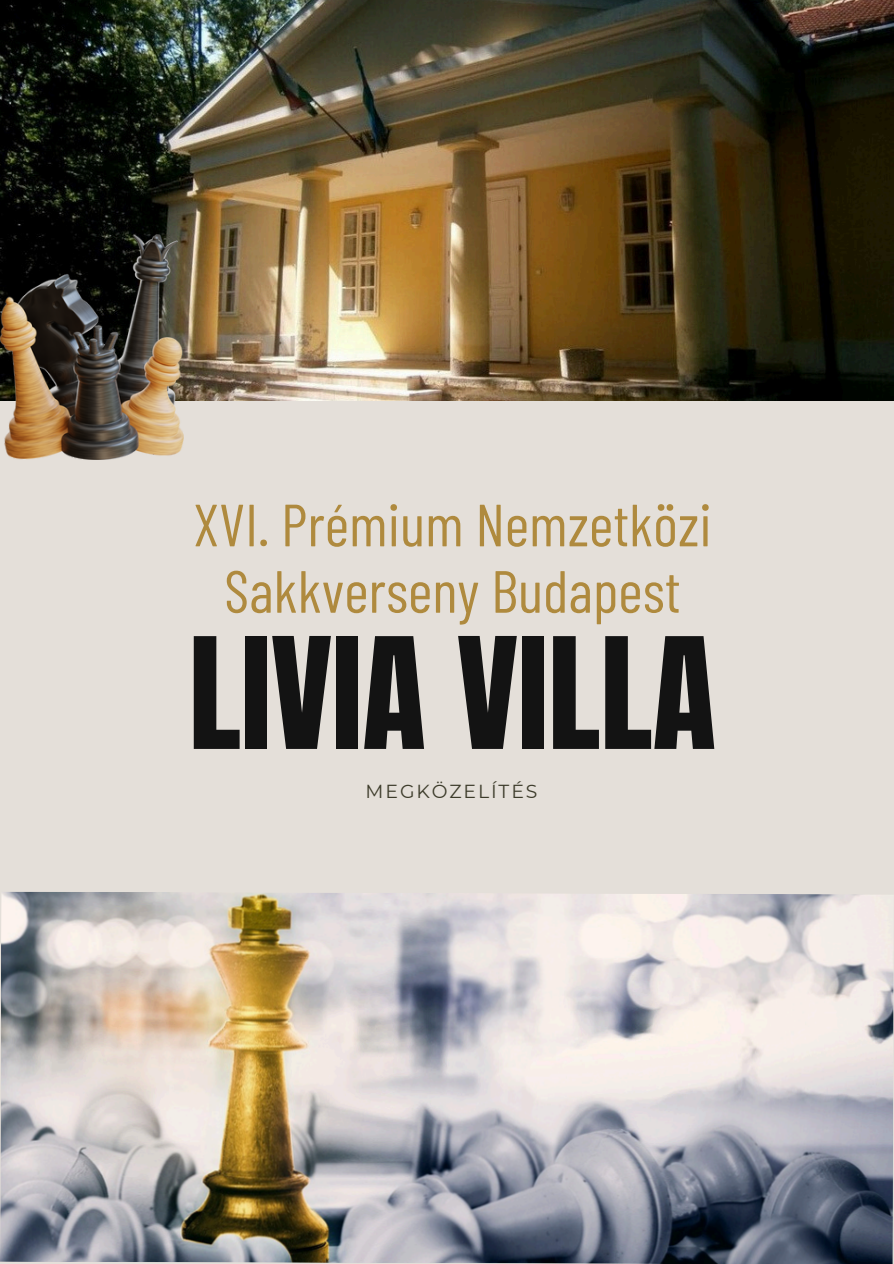
<style>
.page{position:relative;width:894px;height:1264px;background:#fff}
.page>*{position:absolute;margin:0;border:0;box-sizing:border-box;transform-origin:0 0}
.t1{font:131.25px "Anton";color:#131313}
.t2{font:59.4px/66.3px "Barlow Condensed";color:#af8a3e;text-align:center}
.t3{font:18.9px "Montserrat";letter-spacing:.1em;color:#3c3b2a}
</style>
<div class="page">
<div style="left:0;top:0;width:893px;height:1263px;background:#e4dfd9"></div>
<img style="left:0;top:891px;width:893px;height:372px">
<img style="left:0;top:0;width:893px;height:400px">
<img style="left:0;top:235px;width:183px;height:225px">
<p class="t2" style="left:193px;top:489px;width:519px">XVI. Prémium Nemzetközi<br>Sakkverseny Budapest</p>
<p class="t1" style="left:189px;top:599px;width:528px">LIVIA VILLA</p>
<p class="t3" style="left:365px;top:780px;width:173px">MEGKÖZELÍTÉS</p>
</div>
